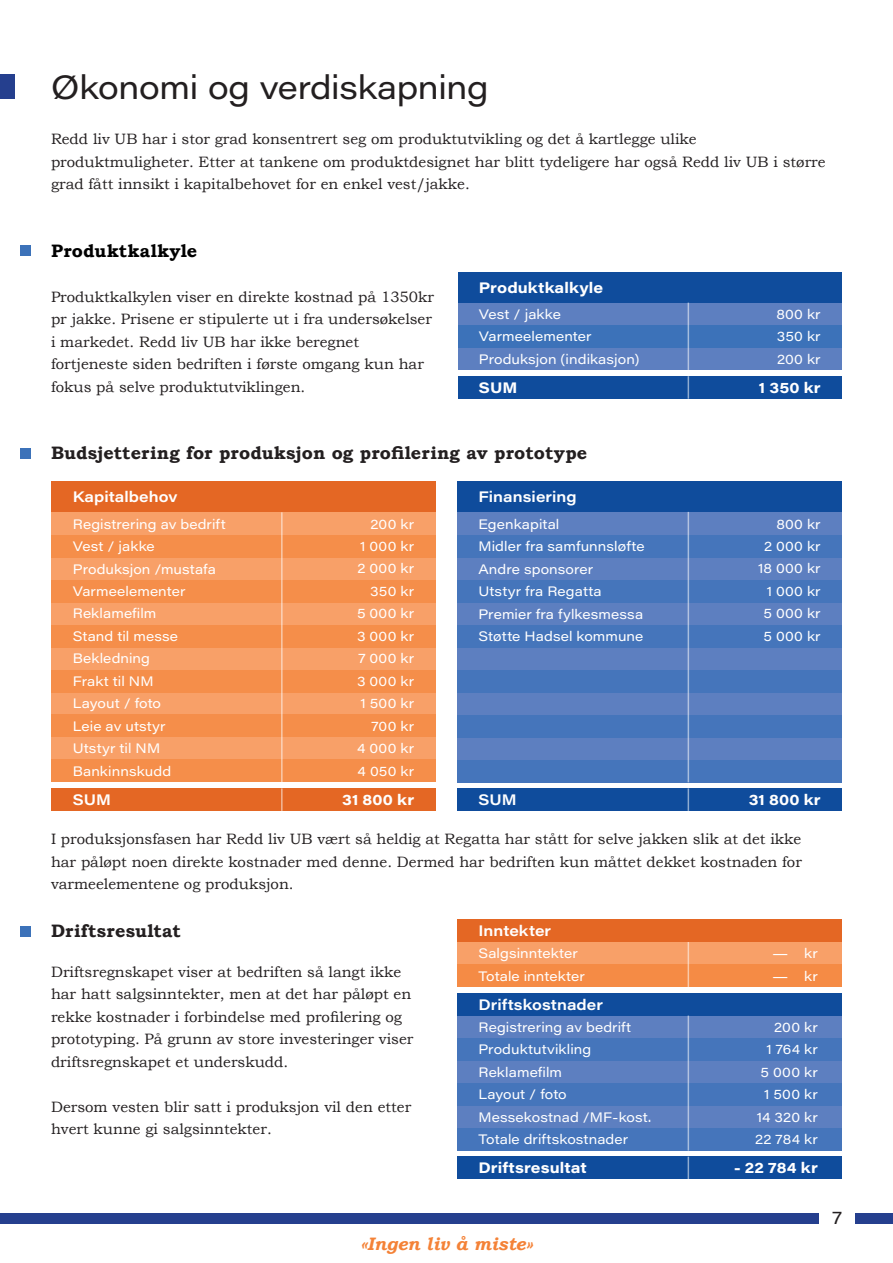
<style>
.page{position:relative;width:893px;height:1263px;background:#fff}
.page>*{position:absolute;margin:0;border:0;box-sizing:border-box;transform-origin:0 0}
.t1{font:33px "Acumin Pro Wide";letter-spacing:-.01em;color:#231f20}
.t2{font:700 18px "Bookman Old Style";letter-spacing:.01em;color:#231f20}
.t3{font:italic 700 18px "Bookman Old Style";color:#f48237}
.t4{font:700 18px "Bookman Old Style";letter-spacing:.015em;color:#000}
.t5{font:18px "Acumin Pro Wide";color:#231f20}
.t6{font:15px/22.5px "Bookman Old Style";color:#231f20}
.t7{font:700 15px "Acumin Pro Wide";letter-spacing:.01em;color:#fff}
.t8{font:600 15px "Acumin Pro Wide";letter-spacing:.005em;color:#fff}
.t9{font:13.5px "Acumin Pro Wide";letter-spacing:.01em;color:#fff}
</style>
<div class="page">
<div style="left:856px;top:1213px;width:37px;height:11px;background:#253f8e"></div>
<div style="left:0;top:1213px;width:819px;height:11px;background:#253f8e"></div>
<div style="left:20px;top:245px;width:11px;height:11px;background:#3c72b9"></div>
<div style="left:20px;top:448px;width:11px;height:11px;background:#3c72b9"></div>
<div style="left:20px;top:926px;width:11px;height:10px;background:#3c72b9"></div>
<div style="left:457px;top:919px;width:385px;height:68px;background:#f8a068"></div>
<div style="left:457px;top:993px;width:385px;height:157px;background:#5d7fc0"></div>
<div style="left:457px;top:964px;width:385px;height:23px;background:#f58b45"></div>
<div style="left:457px;top:919px;width:385px;height:23px;background:#e46724"></div>
<div style="left:457px;top:1038px;width:385px;height:22px;background:#4575bb"></div>
<div style="left:457px;top:993px;width:385px;height:22px;background:#0f4c9c"></div>
<div style="left:457px;top:1083px;width:385px;height:22px;background:#4575bb"></div>
<div style="left:457px;top:1128px;width:385px;height:22px;background:#4575bb"></div>
<div style="left:457px;top:1157px;width:385px;height:22px;background:#0f4c9c"></div>
<hr style="left:688px;top:942px;width:1px;height:45px;background:#fff">
<hr style="left:688px;top:1015px;width:1px;height:135px;background:#fff">
<svg style="left:688px;top:1157px;width:1px;height:22px"></svg>
<div style="left:51px;top:512px;width:384px;height:270px;background:#f8a068"></div>
<div style="left:51px;top:482px;width:384px;height:30px;background:#e46724"></div>
<div style="left:51px;top:535px;width:384px;height:22px;background:#f58e4a"></div>
<div style="left:51px;top:580px;width:384px;height:22px;background:#f58e4a"></div>
<div style="left:51px;top:625px;width:384px;height:22px;background:#f58e4a"></div>
<div style="left:51px;top:670px;width:384px;height:22px;background:#f58e4a"></div>
<div style="left:51px;top:715px;width:384px;height:22px;background:#f58e4a"></div>
<div style="left:51px;top:760px;width:384px;height:22px;background:#f58e4a"></div>
<div style="left:51px;top:788px;width:384px;height:23px;background:#e46724"></div>
<hr style="left:281px;top:512px;width:2px;height:270px;background:#fff">
<hr style="left:281px;top:788px;width:2px;height:23px;background:#fff">
<div style="left:457px;top:512px;width:385px;height:270px;background:#5d7fc0"></div>
<div style="left:457px;top:482px;width:385px;height:30px;background:#0f4c9c"></div>
<div style="left:457px;top:788px;width:385px;height:23px;background:#0f4c9c"></div>
<div style="left:457px;top:535px;width:385px;height:22px;background:#4575bb"></div>
<div style="left:457px;top:580px;width:385px;height:22px;background:#4575bb"></div>
<div style="left:457px;top:625px;width:385px;height:22px;background:#4575bb"></div>
<div style="left:457px;top:670px;width:385px;height:22px;background:#4575bb"></div>
<div style="left:457px;top:715px;width:385px;height:22px;background:#4575bb"></div>
<div style="left:457px;top:760px;width:385px;height:22px;background:#4575bb"></div>
<hr style="left:688px;top:512px;width:1px;height:270px;background:#fff">
<svg style="left:688px;top:788px;width:1px;height:23px"></svg>
<div style="left:458px;top:303px;width:384px;height:67px;background:#5d7fc0"></div>
<div style="left:458px;top:325px;width:384px;height:23px;background:#3c72b9"></div>
<div style="left:458px;top:376px;width:384px;height:23px;background:#0f4c9c"></div>
<div style="left:458px;top:272px;width:384px;height:31px;background:#0f4c9c"></div>
<hr style="left:688px;top:303px;width:1px;height:67px;background:#fff">
<svg style="left:688px;top:376px;width:1px;height:23px"></svg>
<div style="left:0;top:74px;width:14px;height:25px;background:#253f8e"></div>
<p class="t1" style="left:51px;top:64px;width:439px">Økonomi og verdiskapning</p>
<p class="t6" style="left:51px;top:128px;width:776px">Redd liv UB har i stor grad konsentrert seg om produktutvikling og det å kartlegge ulike produktmuligheter. Etter at tankene om produktdesignet har blitt tydeligere har også Redd liv UB i større grad fått innsikt i kapitalbehovet for en enkel vest/jakke.</p>
<p class="t4" style="left:51px;top:237px;width:148px">Produktkalkyle</p>
<p class="t6" style="left:51px;top:285px;width:385px">Produktkalkylen viser en direkte kostnad på 1350kr pr jakke. Prisene er stipulerte ut i fra undersøkelser i markedet. Redd liv UB har ikke beregnet fortjeneste siden bedriften i første omgang kun har fokus på selve produktutviklingen.</p>
<p class="t7" style="left:479px;top:276px;width:126px">Produktkalkyle</p>
<p class="t9" style="left:479px;top:304px;width:84px">Vest / jakke</p>
<p class="t9" style="left:776px;top:304px;width:46px">800 kr</p>
<p class="t9" style="left:479px;top:327px;width:114px">Varmeelementer</p>
<p class="t9" style="left:479px;top:349px;width:162px">Produksjon (indikasjon)</p>
<p class="t7" style="left:479px;top:377px;width:40px">SUM</p>
<p class="t7" style="left:759px;top:377px;width:63px">1 350 kr</p>
<p class="t9" style="left:777px;top:327px;width:45px">350 kr</p>
<p class="t9" style="left:777px;top:349px;width:45px">200 kr</p>
<p class="t2" style="left:51px;top:440px;width:538px">Budsjettering for produksjon og profilering av prototype</p>
<p class="t8" style="left:73px;top:486px;width:106px">Kapitalbehov</p>
<p class="t9" style="left:73px;top:514px;width:154px">Registrering av bedrift</p>
<p class="t9" style="left:73px;top:537px;width:84px">Vest / jakke</p>
<p class="t9" style="left:73px;top:559px;width:145px">Produksjon /mustafa</p>
<p class="t9" style="left:73px;top:582px;width:114px">Varmeelementer</p>
<p class="t9" style="left:73px;top:604px;width:85px">Reklamefilm</p>
<p class="t9" style="left:73px;top:627px;width:107px">Stand til messe</p>
<p class="t9" style="left:73px;top:649px;width:79px">Bekledning</p>
<p class="t9" style="left:73px;top:671px;width:82px">Frakt til NM</p>
<p class="t9" style="left:73px;top:694px;width:90px">Layout / foto</p>
<p class="t9" style="left:73px;top:716px;width:94px">Leie av utstyr</p>
<p class="t9" style="left:73px;top:739px;width:89px">Utstyr til NM</p>
<p class="t9" style="left:73px;top:761px;width:100px">Bankinnskudd</p>
<p class="t9" style="left:371px;top:514px;width:45px">200 kr</p>
<p class="t9" style="left:360px;top:537px;width:55px">1 000 kr</p>
<p class="t9" style="left:358px;top:559px;width:58px">2 000 kr</p>
<p class="t9" style="left:370px;top:581px;width:45px">350 kr</p>
<p class="t9" style="left:357px;top:604px;width:59px">5 000 kr</p>
<p class="t9" style="left:357px;top:626px;width:59px">3 000 kr</p>
<p class="t9" style="left:358px;top:649px;width:57px">7 000 kr</p>
<p class="t9" style="left:357px;top:671px;width:59px">3 000 kr</p>
<p class="t9" style="left:361px;top:694px;width:55px">1 500 kr</p>
<p class="t9" style="left:371px;top:716px;width:44px">700 kr</p>
<p class="t9" style="left:357px;top:739px;width:58px">4 000 kr</p>
<p class="t9" style="left:358px;top:761px;width:58px">4 050 kr</p>
<p class="t8" style="left:478px;top:486px;width:100px">Finansiering</p>
<p class="t9" style="left:478px;top:514px;width:82px">Egenkapital</p>
<p class="t9" style="left:478px;top:537px;width:168px">Midler fra samfunnsløfte</p>
<p class="t9" style="left:478px;top:559px;width:116px">Andre sponsorer</p>
<p class="t9" style="left:478px;top:582px;width:125px">Utstyr fra Regatta</p>
<p class="t9" style="left:478px;top:604px;width:166px">Premier fra fylkesmessa</p>
<p class="t9" style="left:478px;top:627px;width:167px">Støtte Hadsel kommune</p>
<p class="t9" style="left:776px;top:514px;width:46px">800 kr</p>
<p class="t9" style="left:764px;top:537px;width:58px">2 000 kr</p>
<p class="t9" style="left:758px;top:559px;width:64px">18 000 kr</p>
<p class="t9" style="left:767px;top:581px;width:55px">1 000 kr</p>
<p class="t9" style="left:763px;top:604px;width:59px">5 000 kr</p>
<p class="t9" style="left:763px;top:626px;width:59px">5 000 kr</p>
<p class="t8" style="left:73px;top:789px;width:40px">SUM</p>
<p class="t7" style="left:342px;top:789px;width:73px">31 800 kr</p>
<p class="t8" style="left:478px;top:789px;width:40px">SUM</p>
<p class="t7" style="left:749px;top:789px;width:73px">31 800 kr</p>
<p class="t6" style="left:51px;top:828px;width:752px;text-align:justify">I produksjonsfasen har Redd liv UB vært så heldig at Regatta har stått for selve jakken slik at det ikke har påløpt noen direkte kostnader med denne. Dermed har bedriften kun måttet dekket kostnaden for varmeelementene og produksjon.</p>
<p class="t2" style="left:51px;top:918px;width:131px">Driftsresultat</p>
<p class="t6" style="left:51px;top:960px;width:364px">Driftsregnskapet viser at bedriften så langt ikke har hatt salgsinntekter, men at det har påløpt en rekke kostnader i forbindelse med profilering og prototyping. På grunn av store investeringer viser driftsregnskapet et underskudd.</p>
<p class="t6" style="left:51px;top:1095px;width:362px">Dersom vesten blir satt i produksjon vil den etter hvert kunne gi salgsinntekter.</p>
<p class="t8" style="left:478px;top:920px;width:74px">Inntekter</p>
<p class="t9" style="left:478px;top:944px;width:101px">Salgsinntekter</p>
<p class="t9" style="left:478px;top:966px;width:108px">Totale inntekter</p>
<p class="t8" style="left:478px;top:994px;width:126px">Driftskostnader</p>
<p class="t9" style="left:478px;top:1017px;width:154px">Registrering av bedrift</p>
<p class="t9" style="left:478px;top:1040px;width:114px">Produktutvikling</p>
<p class="t9" style="left:478px;top:1062px;width:85px">Reklamefilm</p>
<p class="t9" style="left:478px;top:1085px;width:90px">Layout / foto</p>
<p class="t9" style="left:478px;top:1107px;width:174px">Messekostnad /MF-kost.</p>
<p class="t9" style="left:478px;top:1130px;width:151px">Totale driftskostnader</p>
<p class="t7" style="left:478px;top:1157px;width:110px">Driftsresultat</p>
<p class="t3" style="left:360px;top:1230px;width:174px">«Ingen liv å miste»</p>
<p class="t9" style="left:772px;top:944px;width:47px">— kr</p>
<p class="t9" style="left:772px;top:966px;width:47px">— kr</p>
<p class="t9" style="left:774px;top:1017px;width:45px">200 kr</p>
<p class="t9" style="left:766px;top:1040px;width:53px">1 764 kr</p>
<p class="t9" style="left:761px;top:1062px;width:59px">5 000 kr</p>
<p class="t9" style="left:764px;top:1085px;width:55px">1 500 kr</p>
<p class="t9" style="left:757px;top:1107px;width:62px">14 320 kr</p>
<p class="t9" style="left:755px;top:1130px;width:64px">22 784 kr</p>
<p class="t7" style="left:734px;top:1157px;width:85px">- 22 784 kr</p>
<p class="t5" style="left:832px;top:1205px;width:11px">7</p>
</div>
